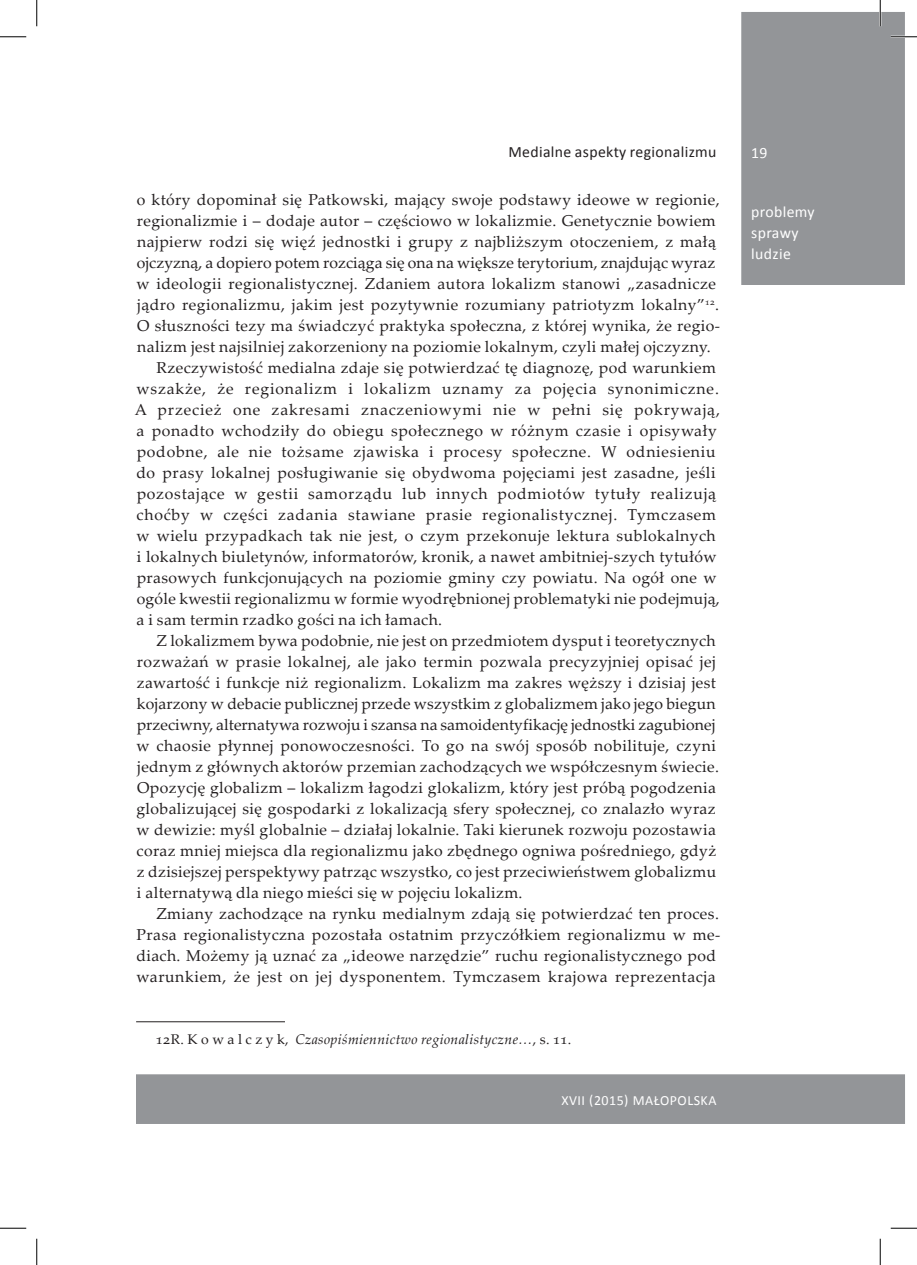
<style>
.page{position:relative;width:917px;height:1265px;background:#fff}
.page>*{position:absolute;margin:0;border:0;box-sizing:border-box;transform-origin:0 0}
.tekst_glowny{font:15.75px/21px "Palatino Linotype";letter-spacing:.025em;color:#231f20}
.t1{font:15.75px "Calibri";letter-spacing:.025em;color:#231f20}
.t2{font:15.75px/21px "Calibri";letter-spacing:.025em;color:#fff}
.przypis{font:italic 14px "Palatino Linotype";letter-spacing:.025em;color:#231f20}
.t3{font:14px "Calibri";letter-spacing:.035em;color:#fff}
.s1{font-style:normal}
</style>
<div class="page">
<div style="left:137px;top:1074px;width:767px;height:48px;background:#939598"></div>
<div style="left:136px;top:1074px;width:769px;height:49px;border:2px solid #939598"></div>
<div style="left:742px;top:13px;width:162px;height:271px;background:#939598"></div>
<div style="left:741px;top:12px;width:164px;height:273px;border:2px solid #939598"></div>
<hr style="left:136px;top:1021px;width:149px;height:1px;background:#231f20">
<hr style="left:891px;top:36px;width:26px;height:2px;background:#fff">
<hr style="left:879px;top:0;width:2px;height:26px;background:#fff">
<svg style="left:0;top:36px;width:26px;height:1px"></svg>
<svg style="left:891px;top:36px;width:26px;height:1px"></svg>
<svg style="left:0;top:1227px;width:26px;height:1px"></svg>
<svg style="left:891px;top:1227px;width:26px;height:1px"></svg>
<svg style="left:36px;top:0;width:1px;height:26px"></svg>
<svg style="left:36px;top:1238px;width:1px;height:26px"></svg>
<svg style="left:880px;top:0;width:1px;height:26px"></svg>
<svg style="left:880px;top:1238px;width:1px;height:26px"></svg>
<p class="t1" style="left:508px;top:141px;width:209px">Medialne aspekty regionalizmu</p>
<p class="tekst_glowny" style="left:137px;top:188px;width:585px">o który dopominał się Patkowski, mający swoje podstawy ideowe w regionie, regionalizmie i – dodaje autor – częściowo w lokalizmie. Genetycznie bowiem najpierw rodzi się więź jednostki i grupy z najbliższym otoczeniem, z małą ojczyzną, a dopiero potem rozciąga się ona na większe terytorium, znajdując wyraz w ideologii regionalistycznej. Zdaniem autora lokalizm stanowi „zasadnicze jądro regionalizmu, jakim jest pozytywnie rozumiany patriotyzm lokalny”<sup>12</sup>.<br>O słuszności tezy ma świadczyć praktyka społeczna, z której wynika, że regio&shy;nalizm jest najsilniej zakorzeniony na poziomie lokalnym, czyli małej ojczyzny.</p>
<p class="tekst_glowny" style="left:135px;top:356px;width:586px;text-indent:22px">Rzeczywistość medialna zdaje się potwierdzać tę diagnozę, pod warunkiem wszakże, że regionalizm i lokalizm uznamy za pojęcia synonimiczne.<br>A przecież one zakresami znaczeniowymi nie w pełni się pokrywają, a ponadto wchodziły do obiegu społecznego w różnym czasie i opisywały podobne, ale nie tożsame zjawiska i procesy społeczne. W odniesieniu do prasy lokalnej posługiwanie się obydwoma pojęciami jest zasadne, jeśli pozostające w gestii samorządu lub innych podmiotów tytuły realizują choćby w części zadania stawiane prasie regionalistycznej. Tymczasem w wielu przypadkach tak nie jest, o czym przekonuje lektura sublokalnych i lokalnych biuletynów, informatorów, kronik, a nawet ambitniej-szych tytułów prasowych funkcjonujących na poziomie gminy czy powiatu. Na ogół one w ogóle kwestii regionalizmu w formie wyodrębnionej problematyki nie podejmują, a i sam termin rzadko gości na ich łamach.</p>
<p class="tekst_glowny" style="left:136px;top:629px;width:584px;text-indent:20px">Z lokalizmem bywa podobnie, nie jest on przedmiotem dysput i teoretycznych rozważań w prasie lokalnej, ale jako termin pozwala precyzyjniej opisać jej zawartość i funkcje niż regionalizm. Lokalizm ma zakres węższy i dzisiaj jest kojarzony w debacie publicznej przede wszystkim z globalizmem jako jego biegun przeciwny, alternatywa rozwoju i szansa na samoidentyfikację jednostki zagubionej w chaosie płynnej ponowoczesności. To go na swój sposób nobilituje, czyni jednym z głównych aktorów przemian zachodzących we współczesnym świecie.<br>Opozycję globalizm – lokalizm łagodzi glokalizm, który jest próbą pogodzenia globalizującej się gospodarki z lokalizacją sfery społecznej, co znalazło wyraz w dewizie: myśl globalnie – działaj lokalnie. Taki kierunek rozwoju pozostawia coraz mniej miejsca dla regionalizmu jako zbędnego ogniwa pośredniego, gdyż z dzisiejszej perspektywy patrząc wszystko, co jest przeciwieństwem globalizmu i alternatywą dla niego mieści się w pojęciu lokalizm.</p>
<p class="tekst_glowny" style="left:136px;top:902px;width:585px;text-indent:20px">Zmiany zachodzące na rynku medialnym zdają się potwierdzać ten proces.<br>Prasa regionalistyczna pozostała ostatnim przyczółkiem regionalizmu w me&shy;diach. Możemy ją uznać za „ideowe narzędzie” ruchu regionalistycznego pod warunkiem, że jest on jej dysponentem. Tymczasem krajowa reprezentacja</p>
<p class="przypis" style="left:156px;top:1029px;width:417px"><span class="s1">12R. K o w a l c z y k,</span> Czasopiśmiennictwo regionalistyczne…<span class="s1">, s. 11.</span></p>
<p class="t3" style="left:561px;top:1091px;width:156px">XVII (2015) maŁopolska</p>
<p class="t2" style="left:751px;top:141px;width:18px">19</p>
<p class="t2" style="left:751px;top:201px;width:65px">problemy sprawy ludzie</p>
</div>
